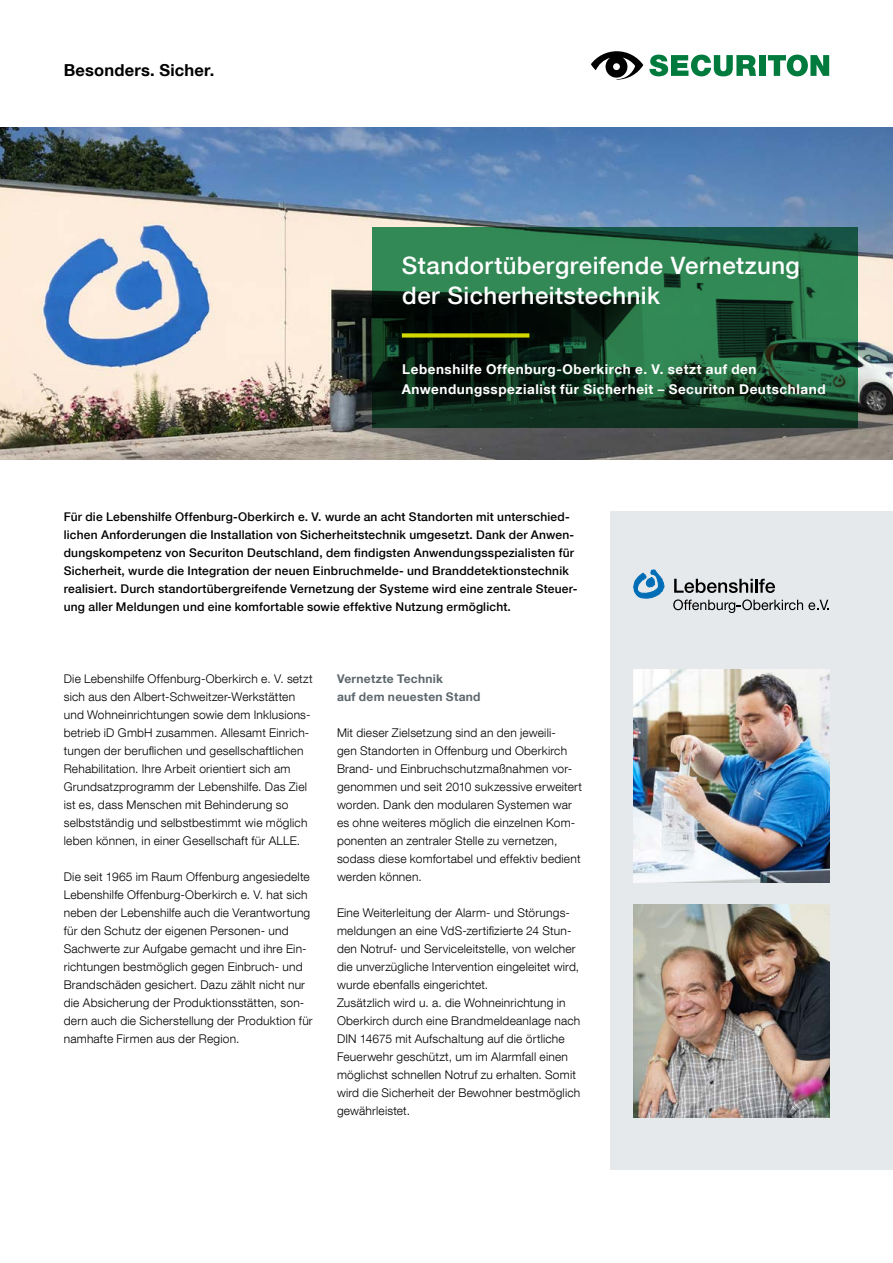
<style>
.page{position:relative;width:893px;height:1263px;background:#fff}
.page>*{position:absolute;margin:0;border:0;box-sizing:border-box;transform-origin:0 0}
.t1{font:500 24px/30px "Helvetica Neue LT Com";letter-spacing:.02em;color:#fff}
.t2{font:700 16.5px "Helvetica Neue LT Com";letter-spacing:.01em;color:#000}
.t3{font:700 13.5px/19.5px "Helvetica Neue LT Com";letter-spacing:.04em;color:#fff}
.t4{font:300 12px/18px "Helvetica Neue LT Com";letter-spacing:.015em;color:#000}
.t5{font:500 12px/18px "Helvetica Neue LT Com";letter-spacing:.015em;color:#000}
.t6{font:700 12px/18px "Helvetica Neue LT Com";letter-spacing:.025em;color:#5d686e}
</style>
<div class="page">
<div style="left:610px;top:511px;width:283px;height:658px;background:#e6e9eb"></div>
<img style="left:0;top:128px;width:893px;height:331px">
<svg style="left:674px;top:579px;width:101px;height:14px"></svg>
<svg style="left:673px;top:599px;width:156px;height:14px"></svg>
<svg style="left:634px;top:570px;width:30px;height:28px"></svg>
<svg style="left:591px;top:51px;width:52px;height:29px"></svg>
<svg style="left:649px;top:55px;width:107px;height:21px"></svg>
<div style="left:759px;top:55px;width:7px;height:21px;background:#007b3d"></div>
<svg style="left:768px;top:55px;width:61px;height:21px"></svg>
<svg style="left:372px;top:227px;width:486px;height:201px;background:#1c5133"></svg>
<div style="left:402px;top:333px;width:127px;height:5px;background:#d3d800"></div>
<img style="left:634px;top:670px;width:195px;height:212px">
<img style="left:634px;top:905px;width:195px;height:212px">
<h2 class="t2" style="left:64px;top:60px;width:152px">Besonders. Sicher.</h2>
<h1 class="t1" style="left:402px;top:251px;width:399px">Standortübergreifende Vernetzung der Sicherheitstechnik</h1>
<p class="t3" style="left:402px;top:359px;width:425px">Lebenshilfe Offenburg-Oberkirch e. V. setzt auf den<br>Anwendungsspezialist für Sicherheit – Securiton Deutschland</p>
<p class="t5" style="left:64px;top:508px;width:515px">Für die Lebenshilfe Offenburg-Oberkirch e. V. wurde an acht Standorten mit unterschied&shy;lichen Anforderungen die Installation von Sicherheitstechnik umgesetzt. Dank der Anwen&shy;dungskompetenz von Securiton Deutschland, dem findigsten Anwendungsspezialisten für Sicherheit, wurde die Integration der neuen Einbruchmelde- und Branddetektionstechnik realisiert. Durch standortübergreifende Vernetzung der Systeme wird eine zentrale Steuer&shy;ung aller Meldungen und eine komfortable sowie effektive Nutzung ermöglicht.</p>
<p class="t4" style="left:64px;top:670px;width:250px">Die Lebenshilfe Offenburg-Oberkirch e. V. setzt sich aus den Albert-Schweitzer-Werkstätten und Wohneinrichtungen sowie dem Inklusions&shy;betrieb iD GmbH zusammen. Allesamt Einrich&shy;tungen der beruflichen und gesellschaftlichen Rehabilitation. Ihre Arbeit orientiert sich am Grundsatzprogramm der Lebenshilfe. Das Ziel ist es, dass Menschen mit Behinderung so selbstständig und selbstbestimmt wie möglich leben können, in einer Gesellschaft für ALLE.</p>
<p class="t4" style="left:64px;top:868px;width:250px">Die seit 1965 im Raum Offenburg angesiedelte Lebenshilfe Offenburg-Oberkirch e. V. hat sich neben der Lebenshilfe auch die Verantwortung für den Schutz der eigenen Personen- und Sachwerte zur Aufgabe gemacht und ihre Ein&shy;richtungen bestmöglich gegen Einbruch- und Brandschäden gesichert. Dazu zählt nicht nur die Absicherung der Produktionsstätten, son&shy;dern auch die Sicherstellung der Produktion für namhafte Firmen aus der Region.</p>
<p class="t6" style="left:337px;top:670px;width:145px">Vernetzte Technik<br>auf dem neuesten Stand</p>
<p class="t4" style="left:337px;top:724px;width:247px">Mit dieser Zielsetzung sind an den jeweili-<br>gen Standorten in Offenburg und Oberkirch Brand- und Einbruchschutzmaßnahmen vor&shy;genommen und seit 2010 sukzessive erweitert worden. Dank den modularen Systemen war es ohne weiteres möglich die einzelnen Kom&shy;ponenten an zentraler Stelle zu vernetzen, sodass diese komfortabel und effektiv bedient werden können.</p>
<p class="t4" style="left:337px;top:904px;width:245px">Eine Weiterleitung der Alarm- und Störungs&shy;meldungen an eine VdS-zertifizierte 24 Stun&shy;den Notruf- und Serviceleitstelle, von welcher die unverzügliche Intervention eingeleitet wird, wurde ebenfalls eingerichtet.<br>Zusätzlich wird u. a. die Wohneinrichtung in Oberkirch durch eine Brandmeldeanlage nach DIN 14675 mit Aufschaltung auf die örtliche Feuerwehr geschützt, um im Alarmfall einen möglichst schnellen Notruf zu erhalten. Somit wird die Sicherheit der Bewohner bestmöglich gewährleistet.</p>
</div>
